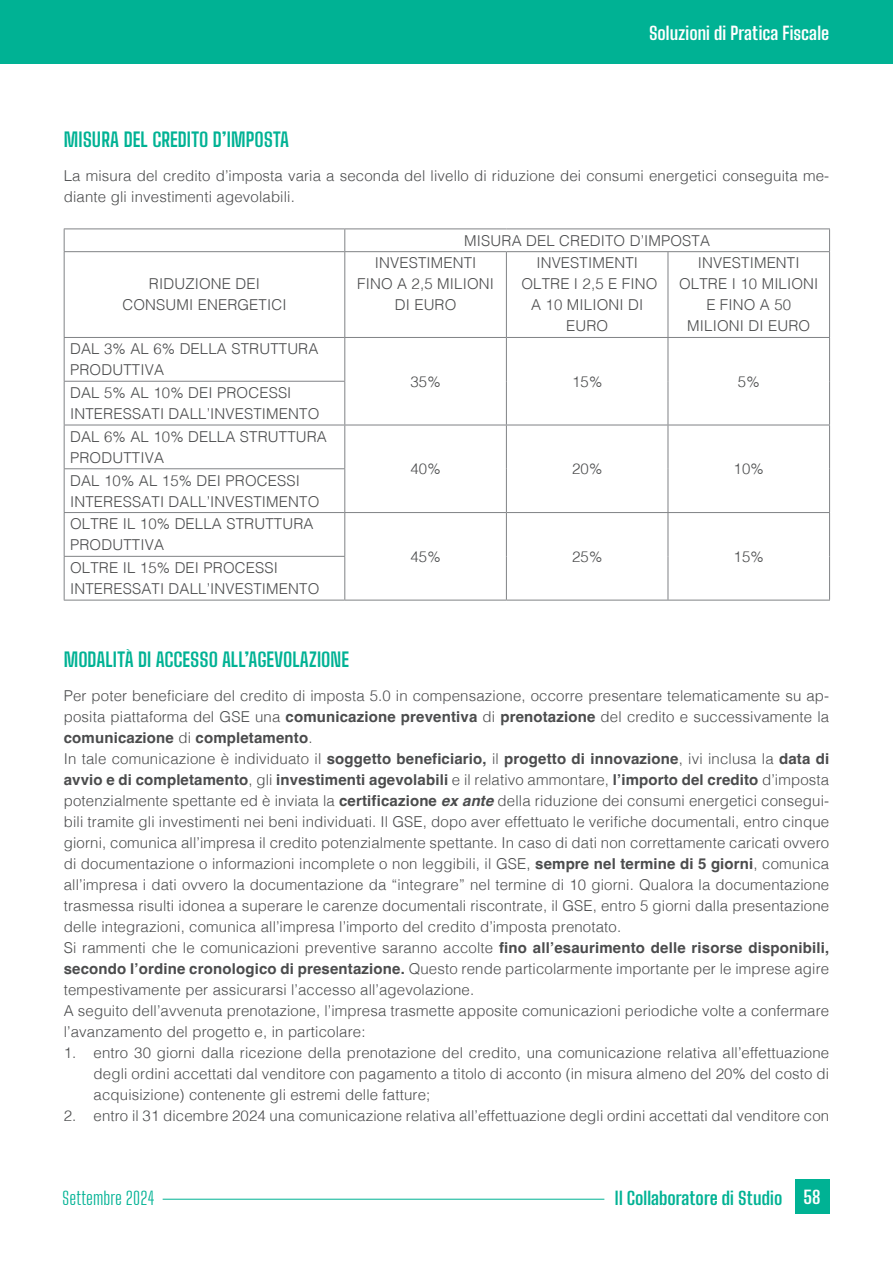
<style>
.page{position:relative;width:893px;height:1263px;background:#fff}
.page>*{position:absolute;margin:0;border:0;box-sizing:border-box;transform-origin:0 0}
.t1{font:700 19.5px "Big Shoulders Text";letter-spacing:-.005em;color:#00b294}
.t2{font:700 18px "Big Shoulders Text";letter-spacing:.005em;color:#fff}
.t3{font:700 18px "Big Shoulders Text";color:#00b294}
.t4{font:300 18px "Big Shoulders Text";letter-spacing:.005em;color:#00b294}
.t5{font:300 15px/21px "Helvetica";letter-spacing:.01em;color:#4b4c4d}
.s1{font-weight:700}
.s2{font-weight:700;font-style:italic}
.s3{color:#fff}
</style>
<div class="page">
<div style="left:0;top:0;width:893px;height:64px;background:#00b294"></div>
<hr style="left:163px;top:1199px;width:441px;height:1px;background:#00b294">
<div style="left:795px;top:1179px;width:34px;height:34px;background:#00b294"></div>
<hr style="left:64px;top:229px;width:281px;height:1px;background:#808285">
<svg style="left:64px;top:229px;width:1px;height:22px"></svg>
<hr style="left:345px;top:229px;width:161px;height:1px;background:#808285">
<svg style="left:344px;top:229px;width:1px;height:22px"></svg>
<hr style="left:506px;top:229px;width:162px;height:1px;background:#808285">
<hr style="left:668px;top:229px;width:162px;height:1px;background:#808285">
<svg style="left:829px;top:229px;width:1px;height:22px"></svg>
<hr style="left:64px;top:251px;width:281px;height:1px;background:#808285">
<hr style="left:64px;top:252px;width:1px;height:85px;background:#808285">
<hr style="left:345px;top:251px;width:161px;height:1px;background:#808285">
<hr style="left:344px;top:252px;width:1px;height:85px;background:#808285">
<hr style="left:506px;top:251px;width:162px;height:1px;background:#808285">
<hr style="left:506px;top:252px;width:1px;height:85px;background:#808285">
<hr style="left:668px;top:251px;width:162px;height:1px;background:#808285">
<hr style="left:668px;top:252px;width:1px;height:85px;background:#808285">
<hr style="left:829px;top:252px;width:1px;height:85px;background:#808285">
<hr style="left:64px;top:337px;width:281px;height:1px;background:#808285">
<hr style="left:64px;top:338px;width:1px;height:43px;background:#808285">
<hr style="left:345px;top:337px;width:161px;height:1px;background:#808285">
<hr style="left:344px;top:338px;width:1px;height:43px;background:#808285">
<hr style="left:506px;top:337px;width:162px;height:1px;background:#808285">
<hr style="left:506px;top:338px;width:1px;height:43px;background:#808285">
<hr style="left:668px;top:337px;width:162px;height:1px;background:#808285">
<hr style="left:668px;top:338px;width:1px;height:43px;background:#808285">
<hr style="left:829px;top:338px;width:1px;height:43px;background:#808285">
<hr style="left:64px;top:381px;width:281px;height:1px;background:#808285">
<hr style="left:64px;top:382px;width:1px;height:43px;background:#808285">
<hr style="left:344px;top:382px;width:1px;height:43px;background:#808285">
<hr style="left:506px;top:381px;width:1px;height:44px;background:#808285">
<hr style="left:668px;top:381px;width:1px;height:44px;background:#808285">
<hr style="left:829px;top:381px;width:1px;height:44px;background:#808285">
<hr style="left:64px;top:425px;width:281px;height:1px;background:#808285">
<hr style="left:64px;top:425px;width:1px;height:43px;background:#808285">
<hr style="left:345px;top:425px;width:161px;height:1px;background:#808285">
<hr style="left:344px;top:425px;width:1px;height:43px;background:#808285">
<hr style="left:506px;top:425px;width:162px;height:1px;background:#808285">
<hr style="left:506px;top:425px;width:1px;height:44px;background:#808285">
<hr style="left:668px;top:425px;width:162px;height:1px;background:#808285">
<hr style="left:668px;top:425px;width:1px;height:44px;background:#808285">
<hr style="left:829px;top:425px;width:1px;height:44px;background:#808285">
<hr style="left:64px;top:468px;width:281px;height:1px;background:#808285">
<hr style="left:64px;top:469px;width:1px;height:43px;background:#808285">
<hr style="left:344px;top:469px;width:1px;height:43px;background:#808285">
<hr style="left:506px;top:469px;width:1px;height:43px;background:#808285">
<hr style="left:668px;top:469px;width:1px;height:43px;background:#808285">
<hr style="left:829px;top:469px;width:1px;height:43px;background:#808285">
<hr style="left:64px;top:512px;width:281px;height:1px;background:#808285">
<hr style="left:64px;top:513px;width:1px;height:43px;background:#808285">
<hr style="left:345px;top:512px;width:161px;height:1px;background:#808285">
<hr style="left:344px;top:513px;width:1px;height:43px;background:#808285">
<hr style="left:506px;top:512px;width:162px;height:1px;background:#808285">
<hr style="left:506px;top:513px;width:1px;height:43px;background:#808285">
<hr style="left:668px;top:512px;width:162px;height:1px;background:#808285">
<hr style="left:668px;top:513px;width:1px;height:43px;background:#808285">
<hr style="left:829px;top:513px;width:1px;height:43px;background:#808285">
<hr style="left:64px;top:556px;width:281px;height:1px;background:#808285">
<hr style="left:64px;top:557px;width:1px;height:43px;background:#808285">
<hr style="left:344px;top:557px;width:1px;height:43px;background:#808285">
<hr style="left:506px;top:556px;width:1px;height:44px;background:#808285">
<hr style="left:668px;top:556px;width:1px;height:44px;background:#808285">
<hr style="left:829px;top:556px;width:1px;height:44px;background:#808285">
<hr style="left:64px;top:600px;width:281px;height:1px;background:#808285">
<hr style="left:345px;top:600px;width:161px;height:1px;background:#808285">
<hr style="left:506px;top:600px;width:162px;height:1px;background:#808285">
<hr style="left:668px;top:600px;width:162px;height:1px;background:#808285">
<p class="t2" style="left:649px;top:21px;width:182px">Soluzioni di Pratica Fiscale</p>
<h1 class="t1" style="left:64px;top:126px;width:227px">MISURA DEL CREDITO D’IMPOSTA</h1>
<p class="t5" style="left:64px;top:164px;width:767px">La misura del credito d’imposta varia a seconda del livello di riduzione dei consumi energetici conseguita me&shy;diante gli investimenti agevolabili.</p>
<p class="t5" style="left:464px;top:229px;width:247px">MISURA DEL CREDITO D’IMPOSTA</p>
<p class="t5" style="left:122px;top:273px;width:166px;text-align:center">RIDUZIONE DEI<br>CONSUMI ENERGETICI</p>
<p class="t5" style="left:357px;top:252px;width:138px;text-align:center">INVESTIMENTI<br>FINO A 2,5 MILIONI<br>DI EURO</p>
<p class="t5" style="left:521px;top:252px;width:137px;text-align:center">INVESTIMENTI<br>OLTRE I 2,5 E FINO<br>A 10 MILIONI DI<br>EURO</p>
<p class="t5" style="left:679px;top:252px;width:141px;text-align:center">INVESTIMENTI<br>OLTRE I 10 MILIONI<br>E FINO A 50<br>MILIONI DI EURO</p>
<p class="t5" style="left:70px;top:337px;width:250px">DAL 3% AL 6% DELLA STRUTTURA<br>PRODUTTIVA</p>
<p class="t5" style="left:70px;top:381px;width:251px">DAL 5% AL 10% DEI PROCESSI<br>INTERESSATI DALL’INVESTIMENTO</p>
<p class="t5" style="left:70px;top:425px;width:258px">DAL 6% AL 10% DELLA STRUTTURA<br>PRODUTTIVA</p>
<p class="t5" style="left:70px;top:469px;width:251px">DAL 10% AL 15% DEI PROCESSI<br>INTERESSATI DALL’INVESTIMENTO</p>
<p class="t5" style="left:70px;top:512px;width:245px">OLTRE IL 10% DELLA STRUTTURA<br>PRODUTTIVA</p>
<p class="t5" style="left:70px;top:556px;width:251px">OLTRE IL 15% DEI PROCESSI<br>INTERESSATI DALL’INVESTIMENTO</p>
<p class="t5" style="left:410px;top:370px;width:32px">35%</p>
<p class="t5" style="left:572px;top:370px;width:32px">15%</p>
<p class="t5" style="left:738px;top:370px;width:23px">5%</p>
<p class="t5" style="left:410px;top:457px;width:32px">40%</p>
<p class="t5" style="left:572px;top:457px;width:32px">20%</p>
<p class="t5" style="left:734px;top:457px;width:32px">10%</p>
<p class="t5" style="left:410px;top:545px;width:32px">45%</p>
<p class="t5" style="left:572px;top:545px;width:32px">25%</p>
<p class="t5" style="left:734px;top:545px;width:32px">15%</p>
<h1 class="t1" style="left:64px;top:646px;width:287px">MODALITÀ DI ACCESSO ALL’AGEVOLAZIONE</h1>
<p class="t5" style="left:64px;top:684px;width:767px">Per poter beneficiare del credito di imposta 5.0 in compensazione, occorre presentare telematicamente su ap&shy;posita piattaforma del GSE una <span class="s1">comunicazione preventiva</span> di <span class="s1">prenotazione</span> del credito e successivamente la <span class="s1">comunicazione</span> di <span class="s1">completamento</span>.<br>In tale comunicazione è individuato il <span class="s1">soggetto beneficiario,</span> il <span class="s1">progetto di innovazione</span>, ivi inclusa la <span class="s1">data di avvio e di completamento</span>, gli <span class="s1">investimenti agevolabili</span> e il relativo ammontare, <span class="s1">l’importo del credito</span> d’imposta potenzialmente spettante ed è inviata la <span class="s1">certificazione</span> <span class="s2">ex ante</span> della riduzione dei consumi energetici consegui&shy;bili tramite gli investimenti nei beni individuati. Il GSE, dopo aver effettuato le verifiche documentali, entro cinque giorni, comunica all’impresa il credito potenzialmente spettante. In caso di dati non correttamente caricati ovvero di documentazione o informazioni incomplete o non leggibili, il GSE, <span class="s1">sempre nel termine di 5 giorni</span>, comunica all’impresa i dati ovvero la documentazione da “integrare” nel termine di 10 giorni. Qualora la documentazione trasmessa risulti idonea a superare le carenze documentali riscontrate, il GSE, entro 5 giorni dalla presentazione delle integrazioni, comunica all’impresa l’importo del credito d’imposta prenotato.<br>Si rammenti che le comunicazioni preventive saranno accolte <span class="s1">fino all’esaurimento delle risorse disponibili, secondo l’ordine cronologico di presentazione.</span> Questo rende particolarmente importante per le imprese agire tempestivamente per assicurarsi l’accesso all’agevolazione.<br>A seguito dell’avvenuta prenotazione, l’impresa trasmette apposite comunicazioni periodiche volte a confermare l’avanzamento del progetto e, in particolare:</p>
<p class="t5" style="left:94px;top:1041px;width:737px;text-align:justify;text-indent:-30px">1. entro 30 giorni dalla ricezione della prenotazione del credito, una comunicazione relativa all’effettuazione degli ordini accettati dal venditore con pagamento a titolo di acconto (in misura almeno del 20% del costo di acquisizione) contenente gli estremi delle fatture;</p>
<p class="t5" style="left:64px;top:1104px;width:767px">2. entro il 31 dicembre 2024 una comunicazione relativa all’effettuazione degli ordini accettati dal venditore con</p>
<p class="t4" style="left:62px;top:1186px;width:94px">Settembre 2024</p>
<p class="t3" style="left:615px;top:1185px;width:207px">Il Collaboratore di Studio <span class="s3">58</span></p>
</div>
